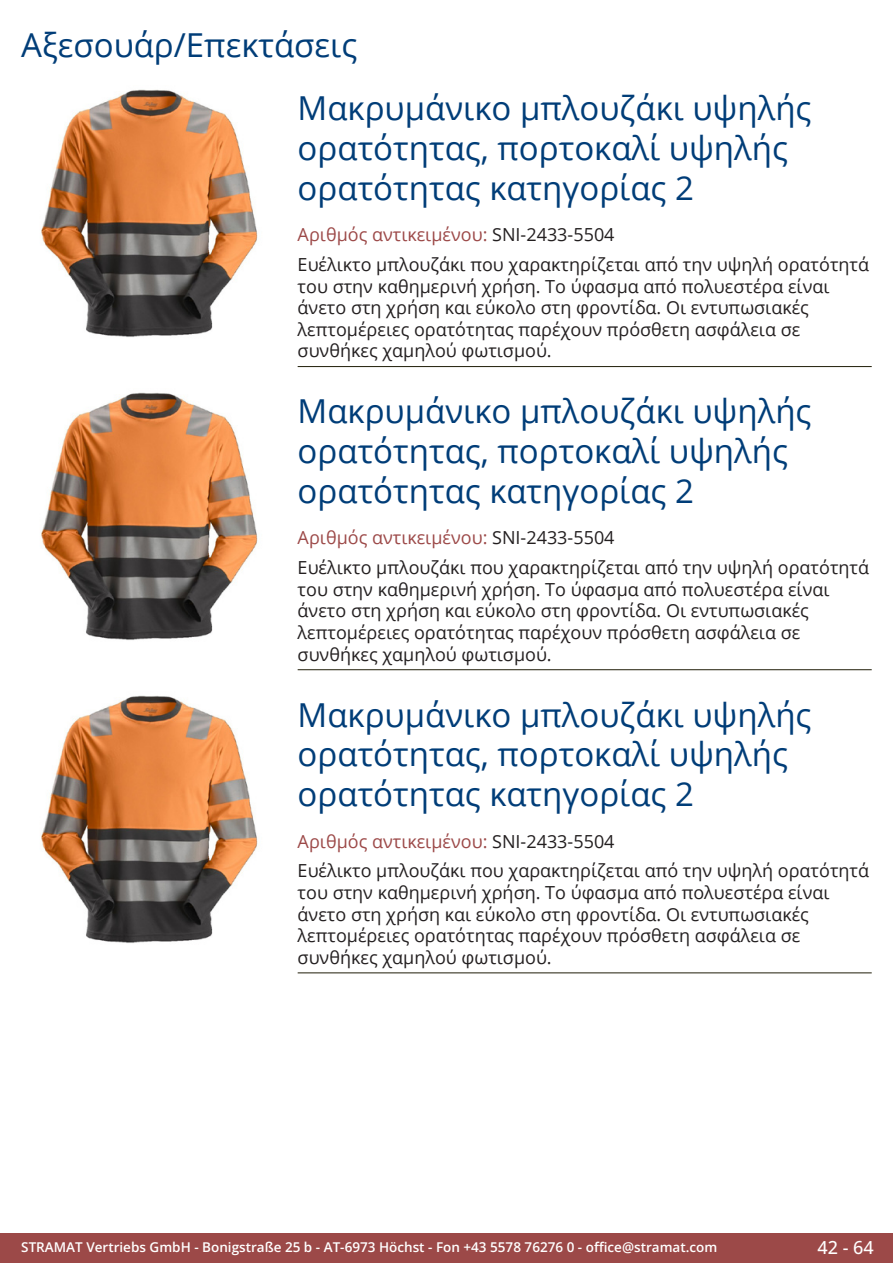
<style>
.page{position:relative;width:893px;height:1263px;background:#fff}
.page>*{position:absolute;margin:0;border:0;box-sizing:border-box;transform-origin:0 0}
.Produkttitel{font:33px/39.6px "Open Sans";color:#003d78}
.RastTitel{font:33px "Open Sans";color:#003d78}
.Beschreibung_Text{font:18px/21.6px "Open Sans";color:#231f20}
.TechDaten_Überschrif{font:18px "Open Sans";color:#9c4948}
.t1{font:500 18px "Open Sans";color:#fff}
.t2{font:600 13.5px "Open Sans";color:#fff}
.s1{color:#231f20}
</style>
<div class="page">
<div style="left:0;top:1233px;width:893px;height:30px;background:#9c4948"></div>
<hr style="left:298px;top:366px;width:574px;height:1px;background:#201d08">
<hr style="left:298px;top:669px;width:574px;height:1px;background:#201d08">
<hr style="left:298px;top:973px;width:574px;height:1px;background:#201d08">
<img style="left:41px;top:89px;width:217px;height:248px">
<img style="left:41px;top:392px;width:217px;height:248px">
<img style="left:41px;top:695px;width:217px;height:248px">
<p class="RastTitel" style="left:21px;top:22px;width:338px">Αξεσουάρ/Επεκτάσεις</p>
<p class="Produkttitel" style="left:298px;top:88px;width:515px">Μακρυμάνικο μπλουζάκι υψηλής ορατότητας, πορτοκαλί υψηλής ορατότητας κατηγορίας 2</p>
<p class="TechDaten_Überschrif" style="left:298px;top:222px;width:318px">Αριθμός αντικειμένου: <span class="s1">SNI-2433-5504</span></p>
<p class="Beschreibung_Text" style="left:298px;top:253px;width:573px">Ευέλικτο μπλουζάκι που χαρακτηρίζεται από την υψηλή ορατότητά του στην καθημερινή χρήση. Το ύφασμα από πολυεστέρα είναι άνετο στη χρήση και εύκολο στη φροντίδα. Οι εντυπωσιακές λεπτομέρειες ορατότητας παρέχουν πρόσθετη ασφάλεια σε συνθήκες χαμηλού φωτισμού.</p>
<p class="Produkttitel" style="left:298px;top:391px;width:515px">Μακρυμάνικο μπλουζάκι υψηλής ορατότητας, πορτοκαλί υψηλής ορατότητας κατηγορίας 2</p>
<p class="TechDaten_Überschrif" style="left:298px;top:525px;width:318px">Αριθμός αντικειμένου: <span class="s1">SNI-2433-5504</span></p>
<p class="Beschreibung_Text" style="left:298px;top:556px;width:573px">Ευέλικτο μπλουζάκι που χαρακτηρίζεται από την υψηλή ορατότητά του στην καθημερινή χρήση. Το ύφασμα από πολυεστέρα είναι άνετο στη χρήση και εύκολο στη φροντίδα. Οι εντυπωσιακές λεπτομέρειες ορατότητας παρέχουν πρόσθετη ασφάλεια σε συνθήκες χαμηλού φωτισμού.</p>
<p class="Produkttitel" style="left:298px;top:694px;width:515px">Μακρυμάνικο μπλουζάκι υψηλής ορατότητας, πορτοκαλί υψηλής ορατότητας κατηγορίας 2</p>
<p class="TechDaten_Überschrif" style="left:298px;top:829px;width:318px">Αριθμός αντικειμένου: <span class="s1">SNI-2433-5504</span></p>
<p class="Beschreibung_Text" style="left:298px;top:859px;width:573px">Ευέλικτο μπλουζάκι που χαρακτηρίζεται από την υψηλή ορατότητά του στην καθημερινή χρήση. Το ύφασμα από πολυεστέρα είναι άνετο στη χρήση και εύκολο στη φροντίδα. Οι εντυπωσιακές λεπτομέρειες ορατότητας παρέχουν πρόσθετη ασφάλεια σε συνθήκες χαμηλού φωτισμού.</p>
<p class="t2" style="left:21px;top:1238px;width:698px">STRAMAT Vertriebs GmbH - Bonigstraße 25 b - AT-6973 Höchst - Fon +43 5578 76276 0 - office@stramat.com</p>
<p class="t1" style="left:817px;top:1234px;width:58px">42 - 64</p>
</div>
